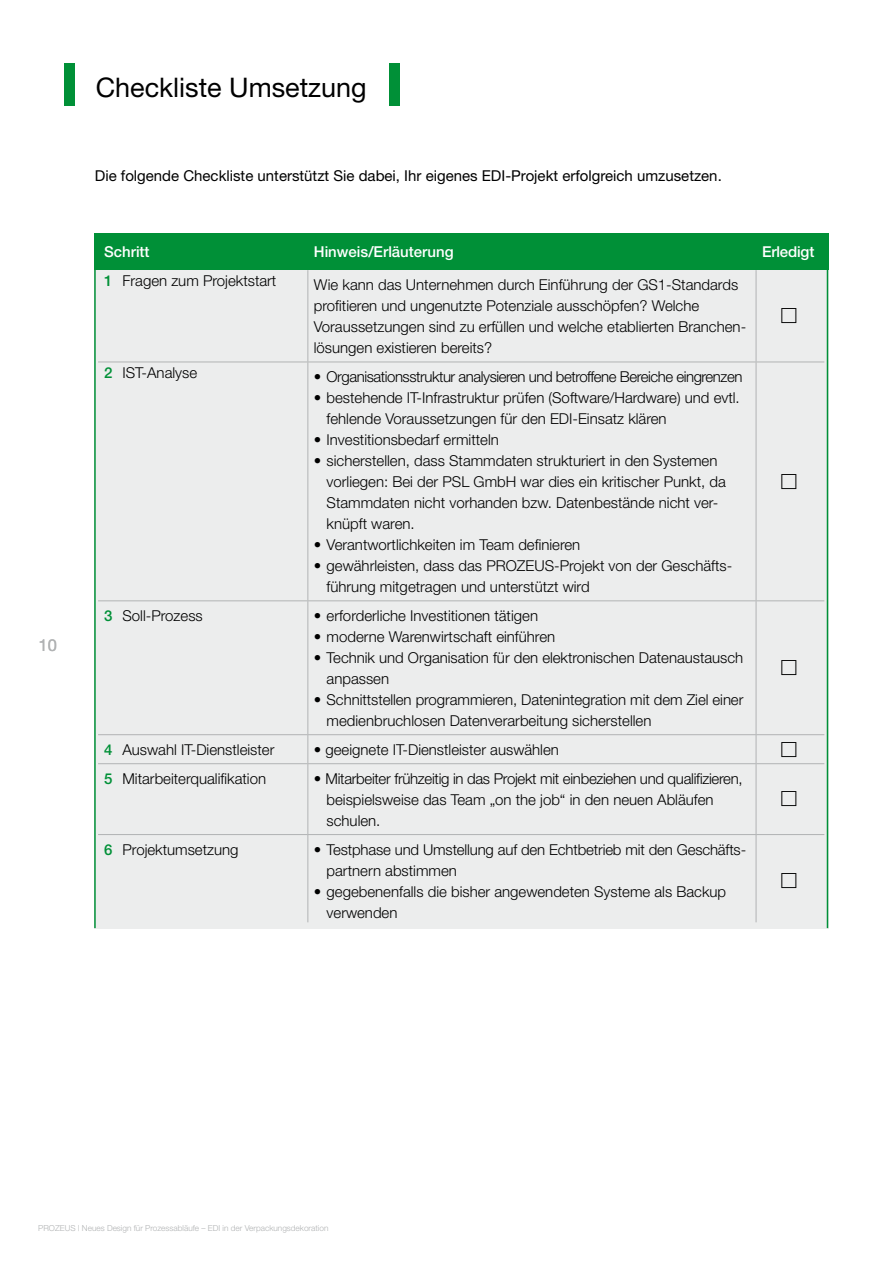
<style>
.page{position:relative;width:893px;height:1263px;background:#fff}
.page>*{position:absolute;margin:0;border:0;box-sizing:border-box;transform-origin:0 0}
.t1{font:27px "Helvetica Neue";color:#000}
.t2{font:16.5px "Helvetica Neue";color:#b1b3b4}
.t3{font:300 15px/21px "Helvetica Neue";color:#000}
.t4{font:300 15px/21px "Helvetica Neue";letter-spacing:-.02em;color:#000}
.t5{font:15px "Helvetica Neue";color:#000}
.t6{font:300 15px "Helvetica Neue";letter-spacing:-.03em;color:#000}
.t7{font:500 15px "Helvetica Neue";color:#fff}
.t8{font:300 8.25px "Helvetica Neue";color:#b1b3b4}
.s1{font-weight:500;color:#009037}
</style>
<div class="page">
<div style="left:64px;top:63px;width:10px;height:43px;background:#009037"></div>
<div style="left:389px;top:63px;width:11px;height:43px;background:#009037"></div>
<div style="left:94px;top:234px;width:734px;height:694px;background:#eceded"></div>
<hr style="left:94px;top:234px;width:2px;height:694px;background:#009037">
<hr style="left:827px;top:234px;width:1px;height:694px;background:#009037">
<div style="left:94px;top:234px;width:734px;height:36px;background:#009037"></div>
<hr style="left:307px;top:270px;width:1px;height:92px;background:#b1b3b4">
<hr style="left:307px;top:362px;width:1px;height:238px;background:#b1b3b4">
<hr style="left:307px;top:601px;width:1px;height:133px;background:#b1b3b4">
<svg style="left:307px;top:735px;width:1px;height:28px"></svg>
<hr style="left:307px;top:764px;width:1px;height:70px;background:#b1b3b4">
<hr style="left:307px;top:835px;width:1px;height:87px;background:#b1b3b4">
<hr style="left:98px;top:362px;width:210px;height:1px;background:#b1b3b4">
<hr style="left:308px;top:362px;width:448px;height:1px;background:#b1b3b4">
<hr style="left:756px;top:362px;width:68px;height:1px;background:#b1b3b4">
<hr style="left:98px;top:600px;width:210px;height:1px;background:#b1b3b4">
<hr style="left:308px;top:600px;width:448px;height:1px;background:#b1b3b4">
<hr style="left:756px;top:600px;width:68px;height:1px;background:#b1b3b4">
<hr style="left:98px;top:734px;width:210px;height:1px;background:#b1b3b4">
<hr style="left:308px;top:734px;width:448px;height:1px;background:#b1b3b4">
<hr style="left:756px;top:734px;width:68px;height:1px;background:#b1b3b4">
<hr style="left:98px;top:763px;width:210px;height:1px;background:#b1b3b4">
<hr style="left:308px;top:763px;width:448px;height:1px;background:#b1b3b4">
<hr style="left:756px;top:763px;width:68px;height:1px;background:#b1b3b4">
<hr style="left:756px;top:270px;width:1px;height:92px;background:#b1b3b4">
<hr style="left:756px;top:362px;width:1px;height:238px;background:#b1b3b4">
<hr style="left:756px;top:601px;width:1px;height:133px;background:#b1b3b4">
<svg style="left:756px;top:735px;width:1px;height:28px"></svg>
<hr style="left:756px;top:764px;width:1px;height:70px;background:#b1b3b4">
<hr style="left:756px;top:835px;width:1px;height:87px;background:#b1b3b4">
<hr style="left:98px;top:834px;width:210px;height:1px;background:#b1b3b4">
<hr style="left:308px;top:834px;width:448px;height:1px;background:#b1b3b4">
<hr style="left:756px;top:834px;width:68px;height:1px;background:#b1b3b4">
<h1 class="t1" style="left:96px;top:71px;width:273px">Checkliste Umsetzung</h1>
<p class="t2" style="left:39px;top:635px;width:20px">10</p>
<p class="t5" style="left:95px;top:166px;width:628px">Die folgende Checkliste unterstützt Sie dabei, Ihr eigenes EDI-Projekt erfolgreich umzusetzen.</p>
<p class="t7" style="left:104px;top:243px;width:47px">Schritt</p>
<p class="t7" style="left:314px;top:243px;width:141px">Hinweis/Erläuterung</p>
<p class="t7" style="left:762px;top:243px;width:54px">Erledigt</p>
<p class="t3" style="left:104px;top:270px;width:174px"><span class="s1">1</span> Fragen zum Projektstart</p>
<p class="t3" style="left:314px;top:274px;width:434px">Wie kann das Unternehmen durch Einführung der GS1-Standards profitieren und ungenutzte Potenziale ausschöpfen? Welche Voraussetzungen sind zu erfüllen und welche etablierten Branchen&shy;lösungen existieren bereits?</p>
<p class="t3" style="left:104px;top:362px;width:95px"><span class="s1">2</span> IST-Analyse</p>
<p class="t6" style="left:314px;top:368px;width:430px">• Organisationsstruktur analysieren und betroffene Bereiche eingrenzen</p>
<p class="t3" style="left:327px;top:387px;width:415px;text-indent:-13px">• bestehende IT-Infrastruktur prüfen (Software/Hardware) und evtl. fehlende Voraussetzungen für den EDI-Einsatz klären</p>
<p class="t3" style="left:314px;top:429px;width:186px">• Investitionsbedarf ermitteln</p>
<p class="t3" style="left:327px;top:450px;width:401px;text-indent:-13px">• sicherstellen, dass Stammdaten strukturiert in den Systemen vorliegen: Bei der PSL GmbH war dies ein kritischer Punkt, da Stammdaten nicht vorhanden bzw. Datenbestände nicht ver&shy;knüpft waren.</p>
<p class="t3" style="left:314px;top:534px;width:268px">• Verantwortlichkeiten im Team definieren</p>
<p class="t3" style="left:327px;top:555px;width:407px;text-indent:-13px">• gewährleisten, dass das PROZEUS-Projekt von der Geschäfts&shy;führung mitgetragen und unterstützt wird</p>
<p class="t3" style="left:104px;top:605px;width:100px"><span class="s1">3</span> Soll-Prozess</p>
<p class="t3" style="left:314px;top:605px;width:226px">• erforderliche Investitionen tätigen</p>
<p class="t3" style="left:314px;top:626px;width:243px">• moderne Warenwirtschaft einführen</p>
<p class="t3" style="left:327px;top:647px;width:418px;text-indent:-13px">• Technik und Organisation für den elektronischen Datenaustausch anpassen</p>
<p class="t3" style="left:327px;top:689px;width:418px;text-indent:-13px">• Schnittstellen programmieren, Datenintegration mit dem Ziel einer medienbruchlosen Datenverarbeitung sicherstellen</p>
<p class="t3" style="left:104px;top:739px;width:172px"><span class="s1">4</span> Auswahl IT-Dienstleister</p>
<p class="t3" style="left:314px;top:739px;width:247px">• geeignete IT-Dienstleister auswählen</p>
<p class="t3" style="left:104px;top:768px;width:164px"><span class="s1">5</span> Mitarbeiterqualifikation</p>
<p class="t4" style="left:327px;top:768px;width:418px;text-indent:-13px">• Mitarbeiter frühzeitig in das Projekt mit einbeziehen und qualifizieren, beispielsweise das Team „on the job“ in den neuen Abläufen schulen.</p>
<p class="t3" style="left:104px;top:839px;width:136px"><span class="s1">6</span> Projektumsetzung</p>
<p class="t3" style="left:327px;top:839px;width:421px;text-indent:-13px">• Testphase und Umstellung auf den Echtbetrieb mit den Geschäfts&shy;partnern abstimmen</p>
<p class="t3" style="left:327px;top:881px;width:401px;text-indent:-13px">• gegebenenfalls die bisher angewendeten Systeme als Backup verwenden</p>
<p class="t8" style="left:38px;top:1223px;width:292px">PROZEUS | Neues Design für Prozessabläufe – EDI in der Verpackungsdekoration</p>
</div>
